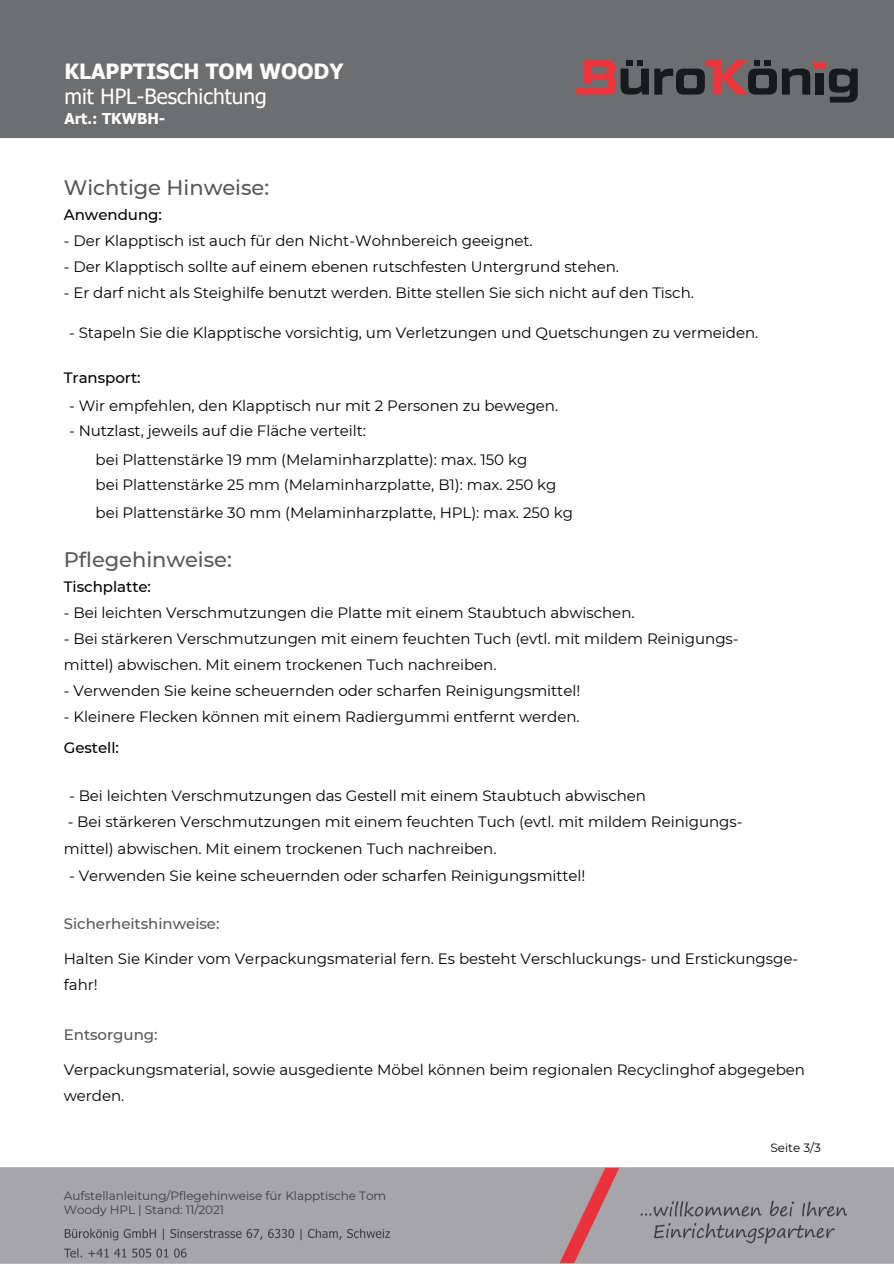
<style>
.page{position:relative;width:894px;height:1264px;background:#fff}
.page>*{position:absolute;margin:0;border:0;box-sizing:border-box;transform-origin:0 0}
.t1{font:21px/24.8px "Tahoma";color:#fff}
.t2{font:500 21px "Montserrat";letter-spacing:-.005em;color:#58585a}
.t3{font:15px/25.8px "Montserrat";letter-spacing:-.005em;color:#000}
.t4{font:500 15px "Montserrat";letter-spacing:-.005em;color:#000}
.t5{font:500 15px "Montserrat";letter-spacing:-.005em;color:#58585a}
.t6{font:700 15px "Tahoma";color:#fff}
.t7{font:12px/13.5px "Montserrat";letter-spacing:-.005em;color:#3e3d40}
.t8{font:12px "Montserrat";color:#000}
.s1{font-weight:700}
.s2{font-weight:500}
</style>
<div class="page">
<img style="left:0;top:1167px;width:893px;height:96px">
<div style="left:0;top:0;width:893px;height:137px;background:#6d6e70"></div>
<svg style="left:576px;top:60px;width:72px;height:35px"></svg>
<svg style="left:654px;top:60px;width:203px;height:42px"></svg>
<h3 class="t1" style="left:64px;top:59px;width:280px"><span class="s1">KLAPPTISCH TOM WOODY </span>mit HPL-Beschichtung</h3>
<h3 class="t6" style="left:64px;top:109px;width:102px">Art.: TKWBH-</h3>
<p class="t2" style="left:64px;top:175px;width:207px">Wichtige Hi nweise:</p>
<p class="t4" style="left:64px;top:205px;width:99px">Anwendung:</p>
<p class="t3" style="left:64px;top:227px;width:470px">- Der Klapptisch ist auch für den Nicht-Wohnbereich geeignet.</p>
<p class="t3" style="left:64px;top:253px;width:556px">- Der Klapptisch sollte auf ei nem ebenen rutschfesten Untergrund stehen.</p>
<p class="t3" style="left:64px;top:279px;width:631px">- Er darf nicht als Steighi lfe benutzt werden. Bitte stellen Sie sich nicht auf den Tisch.</p>
<h3 class="t3" style="left:69px;top:319px;width:690px">- Stapeln Sie die Klapptische vorsichtig, um Verletzungen und Quetschungen zu vermeiden.</h3>
<h3 class="t4" style="left:64px;top:368px;width:78px">Transport:</h3>
<h3 class="t3" style="left:69px;top:392px;width:490px">- Wi r empfehlen, den Klapptisch nur mit 2 Personen zu bewegen.</h3>
<h3 class="t3" style="left:69px;top:418px;width:298px">- Nutzlast, jewei ls auf die Fläche vertei lt:</h3>
<h3 class="t3" style="left:95px;top:446px;width:479px;line-height:26.4px">bei Plattenstärke 19 mm (Melami nharzplatte): max. 150 kg<br>bei Plattenstärke 25 mm (Melami nharzplatte, B1): max. 250 kg bei Plattenstärke 30 mm (Melami nharzplatte, HPL): max. 250 kg</h3>
<h3 class="t2" style="left:64px;top:547px;width:169px">Pflegehi nweise:</h3>
<h3 class="t4" style="left:64px;top:577px;width:89px">Tischplatte:</h3>
<h3 class="t3" style="left:64px;top:599px;width:572px">- Bei leichten Verschmutzungen die Platte mit ei nem Staubtuch abwischen.</h3>
<h3 class="t3" style="left:64px;top:625px;width:676px">- Bei stärkeren Verschmutzungen mit ei nem feuchten Tuch (evtl. mit mi ldem Rei nigungs&shy;mittel) abwischen. Mit ei nem trockenen Tuch nachrei ben.</h3>
<h3 class="t3" style="left:64px;top:677px;width:518px">- Verwenden Sie kei ne scheuernden oder scharfen Rei nigungsmittel!</h3>
<h3 class="t3" style="left:64px;top:700px;width:517px;line-height:31.5px">- Klei nere Flecken können mit ei nem Radiergummi entfernt werden.<br><span class="s2">Gestell:</span></h3>
<p class="t3" style="left:69px;top:782px;width:578px">- Bei leichten Verschmutzungen das Gestell mit ei nem Staubtuch abwischen</p>
<h3 class="t3" style="left:64px;top:808px;width:680px;line-height:27px">- Bei stärkeren Verschmutzungen mit ei nem feuchten Tuch (evtl. mit mi ldem Rei nigungs&shy;mittel) abwischen. Mit ei nem trockenen Tuch nachrei ben.</h3>
<h3 class="t3" style="left:69px;top:863px;width:518px">- Verwenden Sie kei ne scheuernden oder scharfen Rei nigungsmittel!</h3>
<p class="t5" style="left:64px;top:914px;width:157px">Sicherheitshi nweise:</p>
<p class="t3" style="left:64px;top:945px;width:735px">Halten Sie Ki nder vom Verpackungsmaterial fern. Es besteht Verschluckungs- und Erstickungsge&shy;fahr!</p>
<p class="t5" style="left:64px;top:1025px;width:95px">Entsorgung:</p>
<p class="t3" style="left:64px;top:1056px;width:742px">Verpackungsmaterial, sowie ausgediente Möbel können bei m regionalen Recycli nghof abgegeben werden.</p>
<h3 class="t7" style="left:64px;top:1189px;width:324px">Aufstellanleitung/Pflegehi nweise für Klapptische Tom<br>Woody HPL | Stand: 11/2021</h3>
<h2 class="t8" style="left:770px;top:1140px;width:52px">Seite 3/3</h2>
</div>
